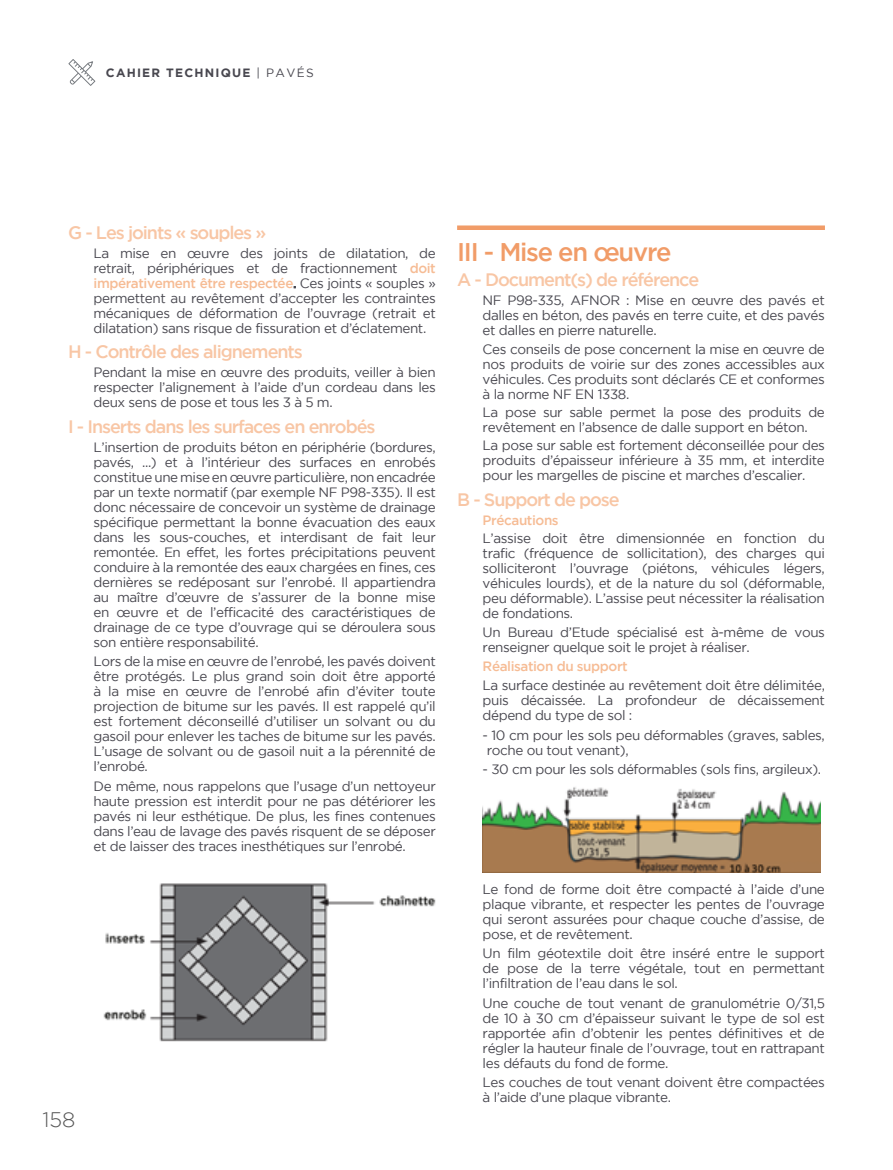
<style>
.page{position:relative;width:893px;height:1170px;background:#fff}
.page>*{position:absolute;margin:0;border:0;box-sizing:border-box;transform-origin:0 0}
.t1{font:500 25.5px "Gotham";letter-spacing:-.05em;color:#f19c68}
.t2{font:300 21px "Gotham";color:#565656}
.t3{font:500 18px "Gotham";letter-spacing:-.06em;color:#f8c6a5}
.t4{font:13.5px/15px "Gotham";letter-spacing:-.03em;color:#48474f;text-align:justify}
.t5{font:500 13.5px "Gotham";letter-spacing:-.03em;color:#f6bc95}
.t6{font:700 12px "Gotham";letter-spacing:.1em;color:#48474f}
.s1{font-weight:400}
.s2{font-weight:500;color:#f6bc95}
.s3{color:#46464e}
</style>
<div class="page">
<svg style="left:68px;top:59px;width:27px;height:27px"></svg>
<img style="left:103px;top:883px;width:333px;height:159px">
<div style="left:457px;top:225px;width:368px;height:5px;background:#f19c68"></div>
<img style="left:483px;top:787px;width:338px;height:85px">
<p class="t6" style="left:106px;top:66px;width:209px">CAHIER TECHNIQUE <span class="s1">| PAVÉS</span></p>
<h3 class="t3" style="left:68px;top:222px;width:200px">G - Les joints « souples »</h3>
<p class="t4" style="left:94px;top:245px;width:344px">La mise en œuvre des joints de dilatation, de retrait, périphériques et de fractionnement <span class="s2">doit impérativement être respectée</span><span class="s3">.</span> Ces joints « souples » permettent au revêtement d’accepter les contraintes mécaniques de déformation de l’ouvrage (retrait et dilatation) sans risque de fissuration et d’éclatement.</p>
<h3 class="t3" style="left:68px;top:341px;width:236px">H - Contrôle des alignements</h3>
<p class="t4" style="left:94px;top:365px;width:344px">Pendant la mise en œuvre des produits, veiller à bien respecter l’alignement à l’aide d’un cordeau dans les deux sens de pose et tous les 3 à 5 m.</p>
<h3 class="t3" style="left:68px;top:416px;width:309px">I - Inserts dans les surfaces en enrobés</h3>
<p class="t4" style="left:94px;top:439px;width:344px">L’insertion de produits béton en périphérie (bordures, pavés, ...) et à l’intérieur des surfaces en enrobés constitue une mise en œuvre particulière, non encadrée par un texte normatif (par exemple NF P98-335). Il est donc nécessaire de concevoir un système de drainage spécifique permettant la bonne évacuation des eaux dans les sous-couches, et interdisant de fait leur remontée. En effet, les fortes précipitations peuvent conduire à la remontée des eaux chargées en fines, ces dernières se redéposant sur l’enrobé. Il appartiendra au maître d’œuvre de s’assurer de la bonne mise en œuvre et de l’efficacité des caractéristiques de drainage de ce type d’ouvrage qui se déroulera sous son entière responsabilité.</p>
<p class="t4" style="left:94px;top:654px;width:344px">Lors de la mise en œuvre de l’enrobé, les pavés doivent être protégés. Le plus grand soin doit être apporté à la mise en œuvre de l’enrobé afin d’éviter toute projection de bitume sur les pavés. Il est rappelé qu’il est fortement déconseillé d’utiliser un solvant ou du gasoil pour enlever les taches de bitume sur les pavés.<br>L’usage de solvant ou de gasoil nuit a la pérennité de l’enrobé.</p>
<p class="t4" style="left:94px;top:778px;width:344px">De même, nous rappelons que l’usage d’un nettoyeur haute pression est interdit pour ne pas détériorer les pavés ni leur esthétique. De plus, les fines contenues dans l’eau de lavage des pavés risquent de se déposer et de laisser des traces inesthétiques sur l’enrobé.</p>
<h2 class="t2" style="left:43px;top:1107px;width:34px">158</h2>
<h1 class="t1" style="left:457px;top:237px;width:216px">III - Mise en œuvre</h1>
<h3 class="t3" style="left:457px;top:269px;width:244px">A - Document(s) de référence</h3>
<p class="t4" style="left:483px;top:292px;width:344px">NF P98-335, AFNOR : Mise en œuvre des pavés et dalles en béton, des pavés en terre cuite, et des pavés et dalles en pierre naturelle.</p>
<p class="t4" style="left:483px;top:341px;width:344px">Ces conseils de pose concernent la mise en œuvre de nos produits de voirie sur des zones accessibles aux véhicules. Ces produits sont déclarés CE et conformes à la norme NF EN 1338.</p>
<p class="t4" style="left:483px;top:404px;width:344px">La pose sur sable permet la pose des produits de revêtement en l’absence de dalle support en béton.</p>
<p class="t4" style="left:483px;top:438px;width:344px">La pose sur sable est fortement déconseillée pour des produits d’épaisseur inférieure à 35 mm, et interdite pour les margelles de piscine et marches d’escalier.</p>
<h3 class="t3" style="left:457px;top:489px;width:164px">B - Support de pose</h3>
<p class="t5" style="left:483px;top:512px;width:78px">Précautions</p>
<p class="t4" style="left:483px;top:531px;width:344px">L’assise doit être dimensionnée en fonction du trafic (fréquence de sollicitation), des charges qui solliciteront l’ouvrage (piétons, véhicules légers, véhicules lourds), et de la nature du sol (déformable, peu déformable). L’assise peut nécessiter la réalisation de fondations.</p>
<p class="t4" style="left:483px;top:624px;width:344px">Un Bureau d’Etude spécialisé est à-même de vous renseigner quelque soit le projet à réaliser.</p>
<p class="t5" style="left:483px;top:658px;width:147px">Réalisation du support</p>
<p class="t4" style="left:483px;top:677px;width:344px">La surface destinée au revêtement doit être délimitée, puis décaissée. La profondeur de décaissement dépend du type de sol :</p>
<p class="t4" style="left:487px;top:727px;width:340px;text-indent:-4px">- 10 cm pour les sols peu déformables (graves, sables, roche ou tout venant),</p>
<p class="t4" style="left:483px;top:761px;width:340px">- 30 cm pour les sols déformables (sols fins, argileux).</p>
<p class="t4" style="left:483px;top:881px;width:344px">Le fond de forme doit être compacté à l’aide d’une plaque vibrante, et respecter les pentes de l’ouvrage qui seront assurées pour chaque couche d’assise, de pose, et de revêtement.</p>
<p class="t4" style="left:483px;top:945px;width:344px">Un film géotextile doit être inséré entre le support de pose de la terre végétale, tout en permettant l’infiltration de l’eau dans le sol.</p>
<p class="t4" style="left:483px;top:994px;width:344px">Une couche de tout venant de granulométrie 0/31,5 de 10 à 30 cm d’épaisseur suivant le type de sol est rapportée afin d’obtenir les pentes définitives et de régler la hauteur finale de l’ouvrage, tout en rattrapant les défauts du fond de forme.</p>
<p class="t4" style="left:483px;top:1074px;width:344px">Les couches de tout venant doivent être compactées à l’aide d’une plaque vibrante.</p>
</div>
